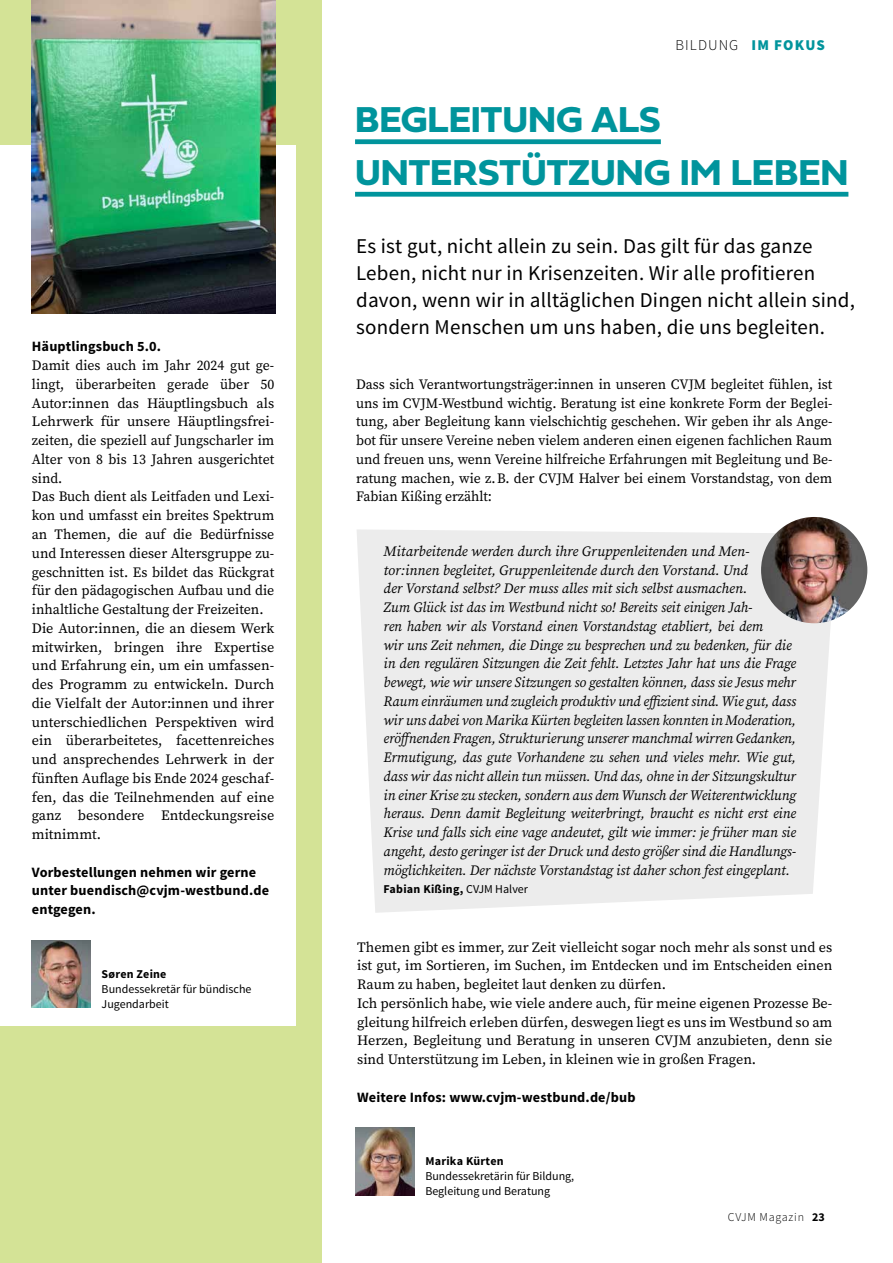
<style>
.page{position:relative;width:893px;height:1263px;background:#fff}
.page>*{position:absolute;margin:0;border:0;box-sizing:border-box;transform-origin:0 0}
.t1{font:37.5px/52.5px "Fieldwork Geo Bold";color:#00949c}
.t2{font:21px/27px "Source Sans Pro";letter-spacing:.01em;color:#000}
.t3{font:300 15px "Source Sans Pro";letter-spacing:.07em;color:#000}
.t4{font:14.25px/18.8px "Source Serif Pro";color:#000}
.t5{font:italic 14.25px/18.8px "Source Serif Pro";letter-spacing:-.005em;color:#000}
.t6{font:700 14.25px/18.8px "Source Sans Pro";letter-spacing:.01em;color:#000}
.t7{font:12px/15px "Source Sans Pro";color:#000}
.t8{font:700 12px "Source Sans Pro";letter-spacing:.02em;color:#000}
.t9{font:300 12px "Source Sans Pro";letter-spacing:.06em;color:#000}
.s1{font-weight:900;color:#00949c}
.s2{font-weight:400}
.s3{font-weight:700}
</style>
<div class="page">
<img style="left:356px;top:1128px;width:59px;height:67px">
<div style="left:0;top:0;width:322px;height:1263px;background:#d4e396"></div>
<div style="left:0;top:145px;width:295px;height:881px;background:#fff"></div>
<img style="left:32px;top:940px;width:59px;height:68px">
<div style="left:355px;top:139px;width:306px;height:5px;background:#00949c"></div>
<div style="left:355px;top:192px;width:493px;height:5px;background:#00949c"></div>
<img style="left:32px;top:0;width:244px;height:314px">
<svg style="left:357px;top:529px;width:480px;height:384px;background:#ededed"></svg>
<img style="left:761px;top:517px;width:106px;height:106px;border-radius:53px">
<p class="t6" style="left:32px;top:338px;width:131px">Häuptlingsbuch 5.0.</p>
<p class="t4" style="left:32px;top:356px;width:244px">Damit dies auch im Jahr 2024 gut ge&shy;lingt, überarbeiten gerade über 50<br>Autor:innen das Häuptlingsbuch als Lehrwerk für unsere Häuptlingsfrei&shy;zeiten, die speziell auf Jungscharler im Alter von 8 bis 13 Jahren ausgerichtet sind.<br>Das Buch dient als Leitfaden und Lexi&shy;kon und umfasst ein breites Spektrum an Themen, die auf die Bedürfnisse und Interessen dieser Altersgruppe zu&shy;geschnitten ist. Es bildet das Rückgrat für den pädagogischen Aufbau und die inhaltliche Gestaltung der Freizeiten.<br>Die Autor:innen, die an diesem Werk mitwirken, bringen ihre Expertise und Erfahrung ein, um ein umfassen&shy;des Programm zu entwickeln. Durch die Vielfalt der Autor:innen und ihrer unterschiedlichen Perspektiven wird ein überarbeitetes, facettenreiches und ansprechendes Lehrwerk in der fünften Auflage bis Ende 2024 geschaf&shy;fen, das die Teilnehmenden auf eine ganz besondere Entdeckungsreise mitnimmt.</p>
<p class="t6" style="left:32px;top:863px;width:239px">Vorbestellungen nehmen wir gerne unter buendisch@cvjm-westbund.de entgegen.</p>
<p class="t8" style="left:102px;top:966px;width:66px">Søren Zeine</p>
<p class="t7" style="left:102px;top:981px;width:151px">Bundessekretär für bündische<br>Jugendarbeit</p>
<p class="t3" style="left:676px;top:35px;width:151px">BILDUNG <span class="s1">IM FOKUS</span></p>
<h1 class="t1" style="left:355px;top:92px;width:495px">BEGLEITUNG ALS<br>UNTERSTÜTZUNG IM LEBEN</h1>
<h2 class="t2" style="left:356px;top:232px;width:500px">Es ist gut, nicht allein zu sein. Das gilt für das ganze Leben, nicht nur in Krisenzeiten. Wir alle profitieren davon, wenn wir in alltäglichen Dingen nicht allein sind, sondern Menschen um uns haben, die uns begleiten.</h2>
<p class="t4" style="left:356px;top:375px;width:478px;text-align:justify">Dass sich Verantwortungsträger:innen in unseren CVJM begleitet fühlen, ist uns im CVJM-Westbund wichtig. Beratung ist eine konkrete Form der Beglei&shy;tung, aber Begleitung kann vielschichtig geschehen. Wir geben ihr als Ange&shy;bot für unsere Vereine neben vielem anderen einen eigenen fachlichen Raum und freuen uns, wenn Vereine hilfreiche Erfahrungen mit Begleitung und Be&shy;ratung machen, wie z.B. der CVJM Halver bei einem Vorstandstag, von dem Fabian Kißing erzählt:</p>
<p class="t5" style="left:384px;top:542px;width:414px">Mitarbeitende werden durch ihre Gruppenleitenden und Men&shy;tor:innen begleitet, Gruppenleitende durch den Vorstand. Und<br>der Vorstand selbst? Der muss alles mit sich selbst ausmachen.<br>Zum Glück ist das im Westbund nicht so! Bereits seit einigen Jah-<br>ren haben wir als Vorstand einen Vorstandstag etabliert, bei dem<br>wir uns Zeit nehmen, die Dinge zu besprechen und zu bedenken, für die in den regulären Sitzungen die Zeit fehlt. Letztes Jahr hat uns die Frage bewegt, wie wir unsere Sitzungen so gestalten können, dass sie Jesus mehr Raum einräumen und zugleich produktiv und effizient sind. Wie gut, dass wir uns dabei von Marika Kürten begleiten lassen konnten in Moderation, eröffnenden Fragen, Strukturierung unserer manchmal wirren Gedanken, Ermutigung, das gute Vorhandene zu sehen und vieles mehr. Wie gut, dass wir das nicht allein tun müssen. Und das, ohne in der Sitzungskultur in einer Krise zu stecken, sondern aus dem Wunsch der Weiterentwicklung heraus. Denn damit Begleitung weiterbringt, braucht es nicht erst eine Krise und falls sich eine vage andeutet, gilt wie immer: je früher man sie angeht, desto geringer ist der Druck und desto größer sind die Handlungs&shy;möglichkeiten. Der nächste Vorstandstag ist daher schon fest eingeplant.</p>
<p class="t8" style="left:384px;top:882px;width:146px">Fabian Kißing, <span class="s2">CVJM Halver</span></p>
<p class="t4" style="left:357px;top:937px;width:477px">Themen gibt es immer, zur Zeit vielleicht sogar noch mehr als sonst und es ist gut, im Sortieren, im Suchen, im Entdecken und im Entscheiden einen Raum zu haben, begleitet laut denken zu dürfen.<br>Ich persönlich habe, wie viele andere auch, für meine eigenen Prozesse Be&shy;gleitung hilfreich erleben dürfen, deswegen liegt es uns im Westbund so am Herzen, Begleitung und Beratung in unseren CVJM anzubieten, denn sie sind Unterstützung im Leben, in kleinen wie in großen Fragen.</p>
<p class="t6" style="left:357px;top:1088px;width:280px">Weitere Infos: www.cvjm-westbund.de/bub</p>
<p class="t8" style="left:425px;top:1153px;width:80px">Marika Kürten</p>
<p class="t7" style="left:425px;top:1169px;width:150px">Bundessekretärin für Bildung,<br>Begleitung und Beratung</p>
<p class="t9" style="left:728px;top:1210px;width:99px">CVJM Magazin <span class="s3">23</span></p>
</div>
